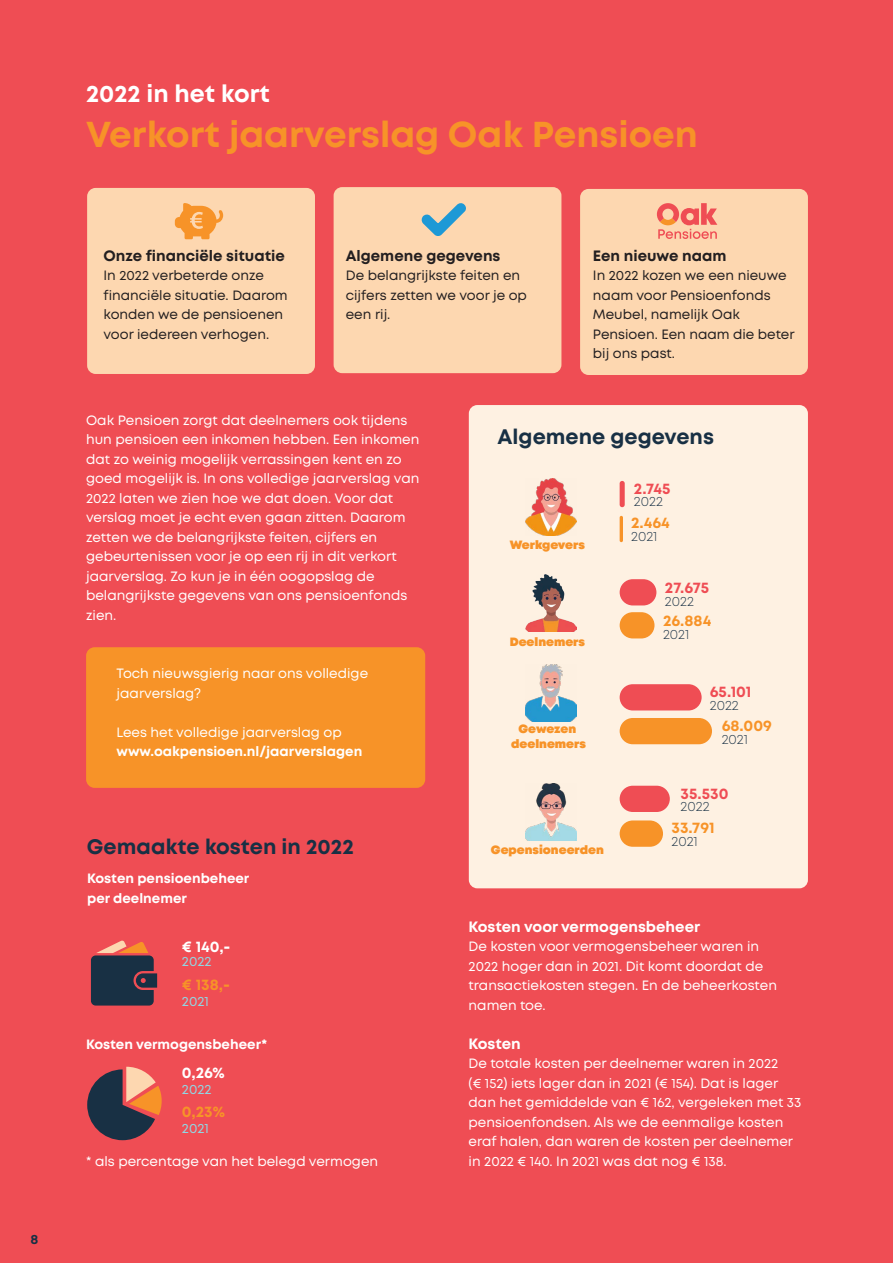
<style>
.page{position:relative;width:893px;height:1263px;background:#ef4d54}
.page>*{position:absolute;margin:0;border:0;box-sizing:border-box;transform-origin:0 0}
.t1{font:700 36px "Mont";color:#f79328}
.t2{font:700 24px "Mont";color:#fff}
.t3{font:700 21px "Mont";color:#183044}
.t4{font:700 15.45px "Mont";color:#f79328}
.t5{font:700 15.45px "Mont";color:#ef4d54}
.t6{font:700 15.45px "Mont";color:#fff}
.t7{font:700 15px "Mont";color:#231f20}
.t8{font:700 15px "Mont";color:#fff}
.t9{font:13.5px/19.5px "Mont";color:#fff}
.t10{font:13.5px/19.5px "Mont";color:#231f20}
.t11{font:700 13.5px/19.5px "Mont";color:#fff}
.t12{font:300 13.5px "Mont";color:#183044}
.t13{font:13.5px "Mont";color:#91d6e3}
.t14{font:700 13.5px "Mont";color:#183044}
.t15{font:900 12px/15px "Mont";color:#f79328;text-align:center}
</style>
<div class="page">
<div style="left:469px;top:405px;width:339px;height:483px;background:#fef1e2;border-radius:9px"></div>
<div style="left:580px;top:189px;width:228px;height:186px;background:#fdd7b0;border-radius:9px"></div>
<div style="left:334px;top:187px;width:227px;height:186px;background:#fdd7b0;border-radius:9px"></div>
<div style="left:87px;top:188px;width:228px;height:186px;background:#fdd7b0;border-radius:9px"></div>
<div style="left:86px;top:647px;width:339px;height:141px;background:#f79328;border-radius:9px"></div>
<hr style="left:620px;top:516px;width:3px;height:26px;background:#f79328;border-radius:2px">
<div style="left:620px;top:481px;width:5px;height:26px;background:#ef4d54;border-radius:3px"></div>
<div style="left:620px;top:820px;width:43px;height:27px;background:#f79328;border-radius:13px"></div>
<div style="left:620px;top:786px;width:50px;height:26px;background:#ef4d54;border-radius:13px"></div>
<div style="left:620px;top:718px;width:92px;height:26px;background:#f79328;border-radius:13px"></div>
<div style="left:620px;top:684px;width:82px;height:26px;background:#ef4d54;border-radius:13px"></div>
<div style="left:620px;top:612px;width:34px;height:26px;background:#f79328;border-radius:13px"></div>
<div style="left:620px;top:579px;width:36px;height:26px;background:#ef4d54;border-radius:13px"></div>
<svg style="left:421px;top:203px;width:45px;height:33px"></svg>
<svg style="left:175px;top:203px;width:48px;height:36px"></svg>
<svg style="left:91px;top:940px;width:66px;height:65px"></svg>
<svg style="left:87px;top:1067px;width:75px;height:73px"></svg>
<img style="left:525px;top:479px;width:52px;height:57px">
<img style="left:525px;top:574px;width:52px;height:57px">
<img style="left:525px;top:665px;width:52px;height:57px">
<img style="left:525px;top:783px;width:52px;height:57px">
<svg style="left:657px;top:203px;width:60px;height:36px"></svg>
<p class="t14" style="left:30px;top:1230px;width:9px">8</p>
<h2 class="t2" style="left:86px;top:78px;width:185px">2022 in het kort</h2>
<h1 class="t1" style="left:86px;top:111px;width:613px">Verkort jaarverslag Oak Pensioen</h1>
<p class="t7" style="left:103px;top:246px;width:183px">Onze financiële situatie</p>
<p class="t10" style="left:103px;top:266px;width:186px">In 2022 verbeterde onze financiële situatie. Daarom konden we de pensioenen voor iedereen verhogen.</p>
<p class="t7" style="left:346px;top:246px;width:156px">Algemene gegevens</p>
<p class="t10" style="left:346px;top:266px;width:183px">De belangrijkste feiten en cijfers zetten we voor je op een rij.</p>
<p class="t7" style="left:593px;top:246px;width:135px">Een nieuwe naam</p>
<p class="t10" style="left:593px;top:266px;width:203px">In 2022 kozen we een nieuwe naam voor Pensioenfonds<br>Meubel, namelijk Oak<br>Pensioen. Een naam die beter bij ons past.</p>
<p class="t9" style="left:86px;top:410px;width:335px">Oak Pensioen zorgt dat deelnemers ook tijdens hun pensioen een inkomen hebben. Een inkomen dat zo weinig mogelijk verrassingen kent en zo goed mogelijk is. In ons volledige jaarverslag van 2022 laten we zien hoe we dat doen. Voor dat verslag moet je echt even gaan zitten. Daarom zetten we de belangrijkste feiten, cijfers en gebeurtenissen voor je op een rij in dit verkort jaarverslag. Zo kun je in één oogopslag de belangrijkste gegevens van ons pensioenfonds zien.</p>
<p class="t9" style="left:117px;top:664px;width:253px">Toch nieuwsgierig naar ons volledige jaarverslag?</p>
<p class="t9" style="left:117px;top:722px;width:227px">Lees het volledige jaarverslag op</p>
<p class="t11" style="left:117px;top:742px;width:247px">www.oakpensioen.nl/jaarverslagen</p>
<h3 class="t3" style="left:87px;top:833px;width:268px">Gemaakte kosten in 2022</h3>
<p class="t11" style="left:87px;top:869px;width:164px">Kosten pensioenbeheer per deelnemer</p>
<p class="t6" style="left:182px;top:936px;width:50px">€ 140,-</p>
<p class="t13" style="left:182px;top:953px;width:31px">2022</p>
<p class="t4" style="left:182px;top:974px;width:50px">€ 138,-</p>
<p class="t13" style="left:182px;top:992px;width:29px">2021</p>
<p class="t11" style="left:86px;top:1034px;width:182px">Kosten vermogensbeheer*</p>
<p class="t6" style="left:182px;top:1062px;width:44px">0,26%</p>
<p class="t13" style="left:182px;top:1080px;width:31px">2022</p>
<p class="t4" style="left:182px;top:1101px;width:45px">0,23%</p>
<p class="t13" style="left:182px;top:1120px;width:29px">2021</p>
<p class="t9" style="left:86px;top:1151px;width:294px">* als percentage van het belegd vermogen</p>
<h3 class="t3" style="left:497px;top:423px;width:218px">Algemene gegevens</h3>
<p class="t5" style="left:634px;top:478px;width:38px">2.745</p>
<p class="t12" style="left:634px;top:493px;width:31px">2022</p>
<p class="t15" style="left:510px;top:538px;width:77px">Werkgevers</p>
<p class="t15" style="left:510px;top:634px;width:77px">Deelnemers</p>
<p class="t15" style="left:511px;top:722px;width:76px">Gewezen deelnemers</p>
<p class="t15" style="left:491px;top:843px;width:114px">Gepensioneerden</p>
<p class="t4" style="left:631px;top:512px;width:40px">2.464</p>
<p class="t12" style="left:631px;top:527px;width:28px">2021</p>
<p class="t5" style="left:665px;top:577px;width:46px">27.675</p>
<p class="t12" style="left:665px;top:592px;width:31px">2022</p>
<p class="t4" style="left:663px;top:611px;width:50px">26.884</p>
<p class="t12" style="left:663px;top:626px;width:28px">2021</p>
<p class="t5" style="left:710px;top:682px;width:43px">65.101</p>
<p class="t12" style="left:710px;top:697px;width:31px">2022</p>
<p class="t4" style="left:722px;top:715px;width:52px">68.009</p>
<p class="t12" style="left:722px;top:730px;width:28px">2021</p>
<p class="t5" style="left:681px;top:783px;width:49px">35.530</p>
<p class="t12" style="left:681px;top:798px;width:31px">2022</p>
<p class="t4" style="left:671px;top:818px;width:45px">33.791</p>
<p class="t12" style="left:671px;top:833px;width:28px">2021</p>
<p class="t8" style="left:469px;top:917px;width:233px">Kosten voor vermogensbeheer</p>
<p class="t9" style="left:469px;top:937px;width:310px">De kosten voor vermogensbeheer waren in 2022 hoger dan in 2021. Dit komt doordat de transactiekosten stegen. En de beheerkosten namen toe.</p>
<p class="t8" style="left:469px;top:1034px;width:54px">Kosten</p>
<p class="t9" style="left:469px;top:1054px;width:334px">De totale kosten per deelnemer waren in 2022<br>(€ 152) iets lager dan in 2021 (€ 154). Dat is lager dan het gemiddelde van € 162, vergeleken met 33 pensioenfondsen. Als we de eenmalige kosten eraf halen, dan waren de kosten per deelnemer in 2022 € 140. In 2021 was dat nog € 138.</p>
</div>
